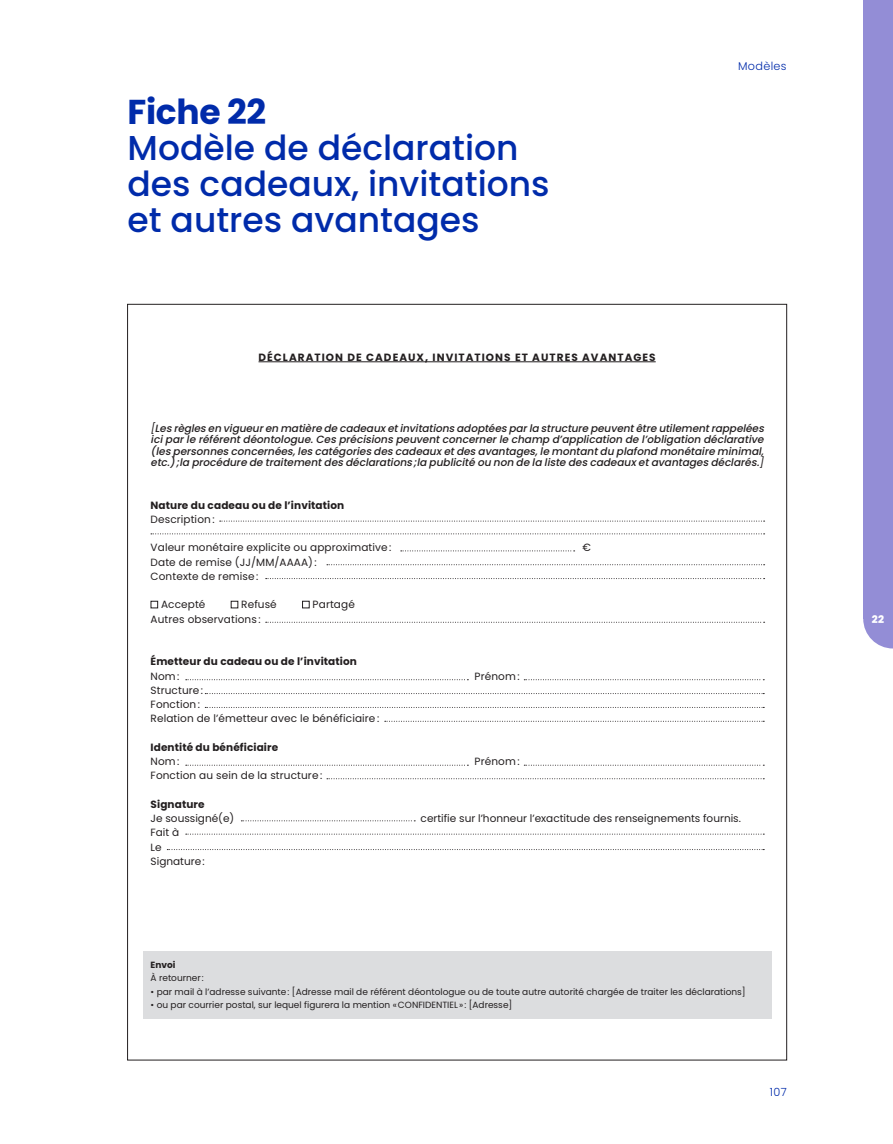
<style>
.page{position:relative;width:893px;height:1144px;background:#fff}
.page>*{position:absolute;margin:0;border:0;box-sizing:border-box;transform-origin:0 0}
.Titre_2{font:34.5px/36px "Poppins HATVP 500";color:#002baa}
.Titre_2-2{font:34.5px "Poppins HATVP 700";letter-spacing:-.01em;color:#002baa}
.t1{font:11.25px "Poppins HATVP 300";letter-spacing:.03em;color:#002baa}
.Courant{font:italic 10.5px/11.2px "Poppins HATVP 500";color:#231f20;text-align:justify}
.Courant-2{font:10.5px "Poppins HATVP 400";letter-spacing:.01em;color:#231f20}
.Courant-3{font:10.5px "Poppins HATVP 700";letter-spacing:.01em;color:#231f20}
.Courant-4{font:10.5px "Poppins HATVP 700";letter-spacing:.1em;color:#231f20}
.t2{font:10.5px "Poppins HATVP 800";color:#fff}
.Courant-5{font:9px "Poppins HATVP 400";color:#231f20}
.Courant-6{font:9px "Poppins HATVP 700";color:#231f20}
.s1{font-family:"Poppins HATVP 400"}
</style>
<div class="page">
<div style="left:143px;top:952px;width:628px;height:67px;background:#dcdddf"></div>
<hr style="left:259px;top:361px;width:397px;height:1px;background:#231f20">
<div style="left:151px;top:601px;width:7px;height:7px;border:1px solid #231f20"></div>
<div style="left:231px;top:601px;width:7px;height:7px;border:1px solid #231f20"></div>
<div style="left:302px;top:601px;width:8px;height:7px;border:1px solid #231f20"></div>
<svg style="left:220px;top:521px;width:545px;height:1px"></svg>
<svg style="left:401px;top:550px;width:174px;height:1px"></svg>
<svg style="left:327px;top:564px;width:438px;height:1px"></svg>
<svg style="left:266px;top:578px;width:499px;height:1px"></svg>
<svg style="left:266px;top:622px;width:499px;height:1px"></svg>
<svg style="left:186px;top:679px;width:282px;height:1px"></svg>
<svg style="left:241px;top:820px;width:174px;height:1px"></svg>
<svg style="left:186px;top:834px;width:578px;height:1px"></svg>
<svg style="left:167px;top:849px;width:597px;height:1px"></svg>
<svg style="left:205px;top:693px;width:559px;height:1px"></svg>
<svg style="left:205px;top:707px;width:559px;height:1px"></svg>
<svg style="left:385px;top:721px;width:379px;height:1px"></svg>
<svg style="left:327px;top:778px;width:437px;height:1px"></svg>
<svg style="left:186px;top:765px;width:282px;height:1px"></svg>
<svg style="left:524px;top:679px;width:240px;height:1px"></svg>
<svg style="left:524px;top:765px;width:240px;height:1px"></svg>
<svg style="left:151px;top:533px;width:614px;height:1px"></svg>
<div style="left:863px;top:0;width:30px;height:619px;background:#938dd6"></div>
<svg style="left:863px;top:619px;width:30px;height:29px"></svg>
<p class="Titre_2-2" style="left:128px;top:89px;width:140px">Fiche 22</p>
<p class="Titre_2" style="left:128px;top:130px;width:424px">Modèle de déclaration des cadeaux, invitations et autres avantages</p>
<p class="Courant-4" style="left:259px;top:350px;width:399px">DÉCLARATION DE CADEAUX, INVITATIONS ET AUTRES AVANTAGES</p>
<p class="t1" style="left:738px;top:59px;width:50px">Modèles</p>
<p class="Courant" style="left:151px;top:423px;width:617px"><span class="s1">[</span>Les règles en vigueuren matière de cadeaux etinvitations adoptées parla structure peuventêtre utilementrappelées iciparle référentdéontologue.Ces précisions peuventconcernerle champ d’application de l’obligation déclarative (les personnes concernées,les catégories des cadeaux etdes avantages,le montantdu plafond monétaire minimal, etc.) ;la procédure de traitementdes déclarations;la publicité ou non de la liste des cadeaux etavantages déclarés.<span class="s1">]</span></p>
<p class="Courant-3" style="left:151px;top:498px;width:195px">Nature du cadeau ou de l’invitation</p>
<p class="Courant-2" style="left:151px;top:512px;width:66px">Description:</p>
<p class="Courant-2" style="left:151px;top:541px;width:242px">Valeur monétaire explicite ou approximative:</p>
<p class="Courant-2" style="left:583px;top:541px;width:10px">€</p>
<p class="Courant-2" style="left:151px;top:555px;width:168px">Date de remise (JJ/MM/AAAA) :</p>
<p class="Courant-2" style="left:151px;top:569px;width:109px">Contexte de remise:</p>
<p class="Courant-2" style="left:161px;top:598px;width:46px">Accepté</p>
<p class="Courant-2" style="left:241px;top:598px;width:37px">Refusé</p>
<p class="Courant-2" style="left:313px;top:598px;width:44px">Partagé</p>
<p class="Courant-2" style="left:151px;top:612px;width:112px">Autres observations :</p>
<p class="Courant-3" style="left:151px;top:655px;width:208px">Émetteur du cadeau ou de l’invitation</p>
<p class="Courant-2" style="left:151px;top:669px;width:30px">Nom:</p>
<p class="Courant-2" style="left:475px;top:669px;width:47px">Prénom:</p>
<p class="Courant-2" style="left:151px;top:683px;width:54px">Structure:</p>
<p class="Courant-2" style="left:151px;top:698px;width:51px">Fonction:</p>
<p class="Courant-2" style="left:151px;top:712px;width:230px">Relation de l’émetteur avec le bénéficiaire:</p>
<p class="Courant-3" style="left:151px;top:740px;width:129px">Identité du bénéficiaire</p>
<p class="Courant-2" style="left:151px;top:755px;width:30px">Nom:</p>
<p class="Courant-2" style="left:475px;top:755px;width:47px">Prénom:</p>
<p class="Courant-2" style="left:151px;top:769px;width:173px">Fonction au sein de la structure:</p>
<p class="Courant-3" style="left:151px;top:797px;width:56px">Signature</p>
<p class="Courant-2" style="left:151px;top:812px;width:85px">Je soussigné(e)</p>
<p class="Courant-2" style="left:421px;top:812px;width:322px">certifie sur l’honneur l’exactitude des renseignements fournis.</p>
<p class="Courant-2" style="left:151px;top:826px;width:30px">Fait à</p>
<p class="Courant-2" style="left:151px;top:840px;width:13px">Le</p>
<p class="Courant-2" style="left:151px;top:854px;width:56px">Signature:</p>
<p class="Courant-6" style="left:151px;top:958px;width:26px">Envoi</p>
<p class="Courant-5" style="left:151px;top:972px;width:55px">À retourner:</p>
<p class="Courant-5" style="left:151px;top:986px;width:597px">• par mail à l’adresse suivante: [Adresse mail de référent déontologue ou de toute autre autorité chargée de traiter les déclarations]</p>
<p class="Courant-5" style="left:151px;top:999px;width:363px">• ou par courrier postal, sur lequel figurera la mention «CONFIDENTIEL » : [Adresse]</p>
<p class="t1" style="left:770px;top:1085px;width:18px">107</p>
<p class="t2" style="left:872px;top:612px;width:14px">22</p>
</div>
